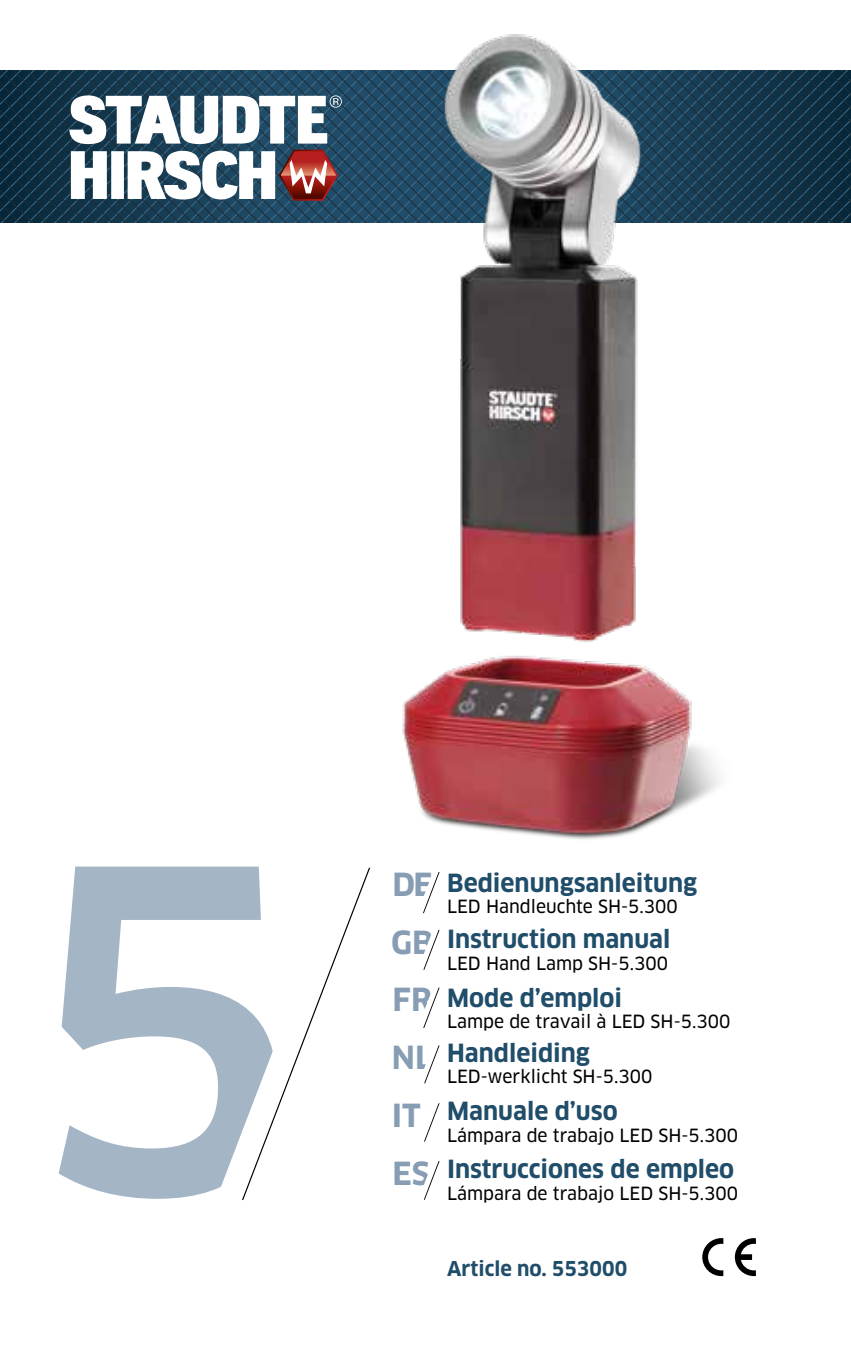
<style>
.page{position:relative;width:851px;height:1347px;background:#fff}
.page>*{position:absolute;margin:0;border:0;box-sizing:border-box;transform-origin:0 0}
.t1{font:700 31px/57.8px "Clan OT";color:#869db4}
.t2{font:700 24.5px "Clan OT";color:#204d69}
.t3{font:700 20px "Clan OT";color:#204d69}
.t4{font:17.75px "Clan OT News";color:#000}
</style>
<div class="page">
<svg style="left:831px;top:71px;width:19px;height:152px;background:#0e2f41"></svg>
<svg style="left:0;top:71px;width:831px;height:152px;background:#16394e"></svg>
<svg style="left:0;top:95px;width:329px;height:128px"></svg>
<svg style="left:242px;top:867px;width:128px;height:334px"></svg>
<svg style="left:59px;top:866px;width:217px;height:332px"></svg>
<svg style="left:423px;top:987px;width:17px;height:41px"></svg>
<svg style="left:424px;top:1045px;width:16px;height:39px"></svg>
<svg style="left:424px;top:1103px;width:16px;height:39px"></svg>
<svg style="left:423px;top:1161px;width:17px;height:39px"></svg>
<svg style="left:423px;top:872px;width:17px;height:41px"></svg>
<svg style="left:423px;top:929px;width:17px;height:41px"></svg>
<svg style="left:702px;top:1238px;width:21px;height:38px"></svg>
<svg style="left:734px;top:1238px;width:21px;height:38px"></svg>
<img style="left:329px;top:34px;width:426px;height:805px">
<h1 class="t1" style="left:391px;top:856px;width:44px">DE<br>GB</h1>
<h1 class="t1" style="left:391px;top:971px;width:42px">FR<br>NL<br>IT<br>ES</h1>
<h2 class="t2" style="left:447px;top:868px;width:251px">Bedienungsanleitung</h2>
<p class="t4" style="left:447px;top:896px;width:232px">LED Handleuchte SH-5.300</p>
<h2 class="t2" style="left:447px;top:925px;width:225px">Instruction manual</h2>
<p class="t4" style="left:447px;top:952px;width:222px">LED Hand Lamp SH-5.300</p>
<h2 class="t2" style="left:447px;top:983px;width:176px">Mode d’emploi</h2>
<p class="t4" style="left:447px;top:1011px;width:285px">Lampe de travail à LED SH-5.300</p>
<h2 class="t2" style="left:447px;top:1038px;width:144px">Handleiding</h2>
<p class="t4" style="left:447px;top:1066px;width:207px">LED-werklicht SH-5.300</p>
<h2 class="t2" style="left:447px;top:1097px;width:172px">Manuale d’uso</h2>
<p class="t4" style="left:447px;top:1124px;width:292px">Lámpara de trabajo LED SH-5.300</p>
<h2 class="t2" style="left:447px;top:1155px;width:288px">Instrucciones de empleo</h2>
<p class="t4" style="left:447px;top:1182px;width:292px">Lámpara de trabajo LED SH-5.300</p>
<p class="t3" style="left:447px;top:1257px;width:182px">Article no. 553000</p>
</div>
